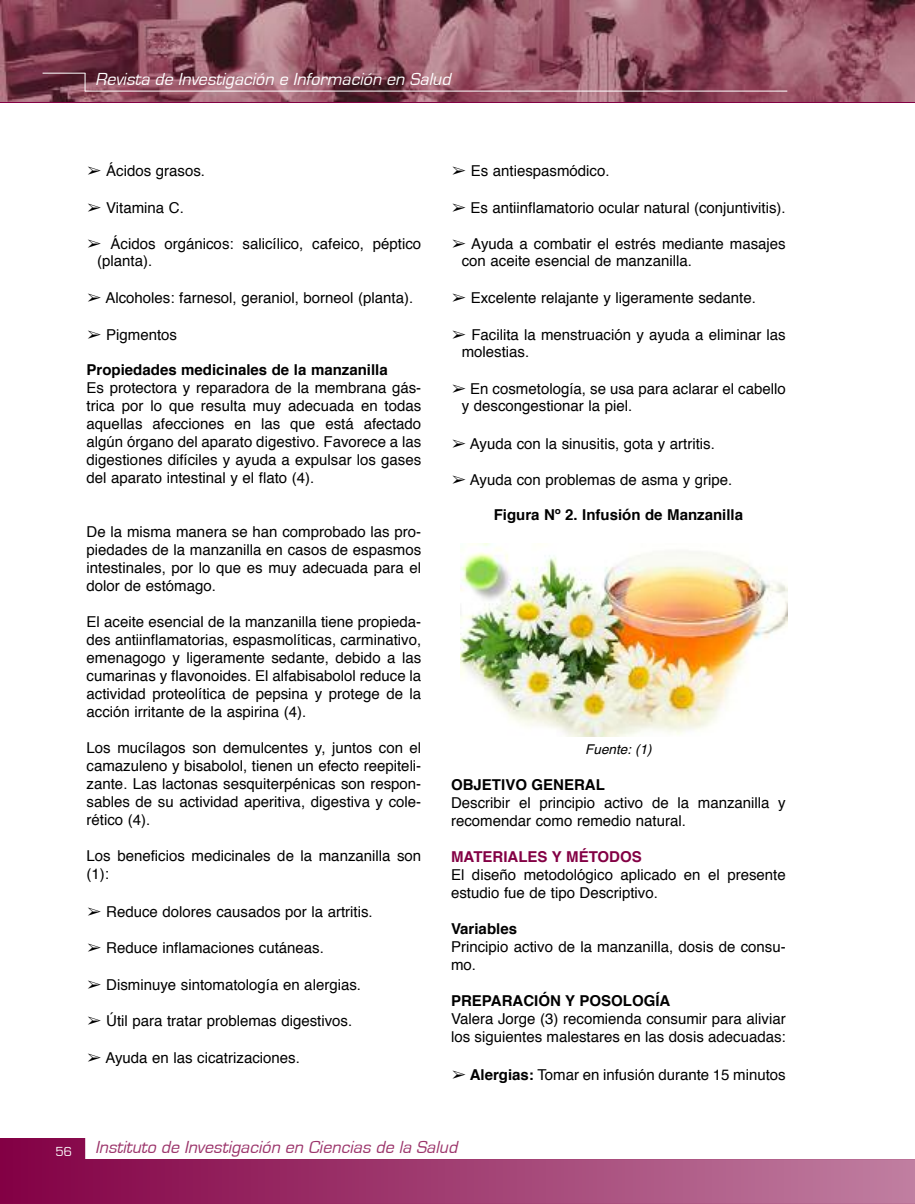
<style>
.page{position:relative;width:915px;height:1204px;background:#fff}
.page>*{position:absolute;margin:0;border:0;box-sizing:border-box;transform-origin:0 0}
.t1{font:italic 18px "Eurostile";color:#9b336a}
.t2{font:italic 18px "Eurostile";color:#fff}
.t3{font:15px/18px "Helvetica";color:#000}
.t4{font:700 15px "Helvetica";color:#000}
.t5{font:700 15px "Helvetica";color:#830044}
.t6{font:italic 13.5px "Helvetica";color:#000}
.t7{font:13.5px "Eurostile";color:#fff}
.s1{font-family:"MS Gothic"}
.s2{font-weight:700}
</style>
<div class="page">
<svg style="left:0;top:1138px;width:914px;height:65px"></svg>
<img style="left:0;top:0;width:914px;height:102px">
<hr style="left:85px;top:91px;width:702px;height:1px;background:#fff">
<hr style="left:43px;top:73px;width:42px;height:1px;background:#fff">
<svg style="left:85px;top:73px;width:1px;height:18px"></svg>
<img style="left:460px;top:543px;width:327px;height:193px">
<p class="t2" style="left:95px;top:71px;width:360px">Revista de Investigación e Información en Salud</p>
<p class="t3" style="left:87px;top:163px;width:120px"><span class="s1">➢</span> Ácidos grasos.</p>
<p class="t3" style="left:87px;top:199px;width:99px"><span class="s1">➢</span> Vitamina C.</p>
<p class="t3" style="left:97px;top:236px;width:325px;line-height:16.8px;text-indent:-11px"><span class="s1">➢</span> Ácidos orgánicos: salicílico, cafeico, péptico (planta).</p>
<p class="t3" style="left:87px;top:290px;width:328px"><span class="s1">➢</span> Alcoholes: farnesol, geraniol, borneol (planta).</p>
<p class="t3" style="left:87px;top:327px;width:92px"><span class="s1">➢</span> Pigmentos</p>
<p class="t4" style="left:87px;top:363px;width:302px">Propiedades medicinales de la manzanilla</p>
<p class="t3" style="left:87px;top:379px;width:336px;text-align:justify">Es protectora y reparadora de la membrana gás&shy;trica por lo que resulta muy adecuada en todas aquellas afecciones en las que está afectado algún órgano del aparato digestivo. Favorece a las digestiones difíciles y ayuda a expulsar los gases del aparato intestinal y el flato (4).</p>
<p class="t3" style="left:87px;top:523px;width:336px;text-align:justify">De la misma manera se han comprobado las pro&shy;piedades de la manzanilla en casos de espasmos intestinales, por lo que es muy adecuada para el dolor de estómago.</p>
<p class="t3" style="left:87px;top:613px;width:336px;text-align:justify">El aceite esencial de la manzanilla tiene propieda&shy;des antiinflamatorias, espasmolíticas, carminativo, emenagogo y ligeramente sedante, debido a las cumarinas y flavonoides. El alfabisabolol reduce la actividad proteolítica de pepsina y protege de la acción irritante de la aspirina (4).</p>
<p class="t3" style="left:87px;top:739px;width:336px;text-align:justify">Los mucílagos son demulcentes y, juntos con el camazuleno y bisabolol, tienen un efecto reepiteli&shy;zante. Las lactonas sesquiterpénicas son respon&shy;sables de su actividad aperitiva, digestiva y cole&shy;rético (4).</p>
<p class="t3" style="left:87px;top:847px;width:336px">Los beneficios medicinales de la manzanilla son (1):</p>
<p class="t3" style="left:87px;top:903px;width:287px"><span class="s1">➢</span> Reduce dolores causados por la artritis.</p>
<p class="t3" style="left:87px;top:940px;width:239px"><span class="s1">➢</span> Reduce inflamaciones cutáneas.</p>
<p class="t3" style="left:87px;top:976px;width:276px"><span class="s1">➢</span> Disminuye sintomatología en alergias.</p>
<p class="t3" style="left:87px;top:1012px;width:267px"><span class="s1">➢</span> Útil para tratar problemas digestivos.</p>
<p class="t3" style="left:87px;top:1049px;width:215px"><span class="s1">➢</span> Ayuda en las cicatrizaciones.</p>
<p class="t3" style="left:451px;top:163px;width:160px"><span class="s1">➢</span> Es antiespasmódico.</p>
<p class="t3" style="left:451px;top:199px;width:336px"><span class="s1">➢</span> Es antiinflamatorio ocular natural (conjuntivitis).</p>
<p class="t3" style="left:461px;top:236px;width:325px;line-height:16.8px;text-indent:-11px"><span class="s1">➢</span> Ayuda a combatir el estrés mediante masajes con aceite esencial de manzanilla.</p>
<p class="t3" style="left:451px;top:290px;width:306px"><span class="s1">➢</span> Excelente relajante y ligeramente sedante.</p>
<p class="t3" style="left:461px;top:327px;width:325px;line-height:16.8px;text-indent:-11px"><span class="s1">➢</span> Facilita la menstruación y ayuda a eliminar las molestias.</p>
<p class="t3" style="left:461px;top:382px;width:325px;line-height:16.8px;text-indent:-11px"><span class="s1">➢</span> En cosmetología, se usa para aclarar el cabello y descongestionar la piel.</p>
<p class="t3" style="left:451px;top:436px;width:265px"><span class="s1">➢</span> Ayuda con la sinusitis, gota y artritis.</p>
<p class="t3" style="left:451px;top:472px;width:283px"><span class="s1">➢</span> Ayuda con problemas de asma y gripe.</p>
<p class="t4" style="left:493px;top:508px;width:251px">Figura Nº 2. Infusión de Manzanilla</p>
<p class="t6" style="left:585px;top:743px;width:68px">Fuente: (1)</p>
<p class="t4" style="left:451px;top:778px;width:155px">OBJETIVO GENERAL</p>
<p class="t3" style="left:451px;top:795px;width:336px">Describir el principio activo de la manzanilla y recomendar como remedio natural.</p>
<p class="t5" style="left:451px;top:850px;width:192px">MATERIALES Y MÉTODOS</p>
<p class="t3" style="left:451px;top:867px;width:336px">El diseño metodológico aplicado en el presente estudio fue de tipo Descriptivo.</p>
<p class="t4" style="left:451px;top:922px;width:67px">Variables</p>
<p class="t3" style="left:451px;top:939px;width:336px">Principio activo de la manzanilla, dosis de consu&shy;mo.</p>
<p class="t4" style="left:451px;top:994px;width:221px">PREPARACIÓN Y POSOLOGÍA</p>
<p class="t3" style="left:451px;top:1011px;width:336px">Valera Jorge (3) recomienda consumir para aliviar los siguientes malestares en las dosis adecuadas:</p>
<p class="t3" style="left:451px;top:1066px;width:336px"><span class="s1">➢</span> <span class="s2">Alergias:</span> Tomar en infusión durante 15 minutos</p>
<p class="t7" style="left:56px;top:1145px;width:18px">56</p>
<p class="t1" style="left:95px;top:1138px;width:367px">Instituto de Investigación en Ciencias de la Salud</p>
</div>
